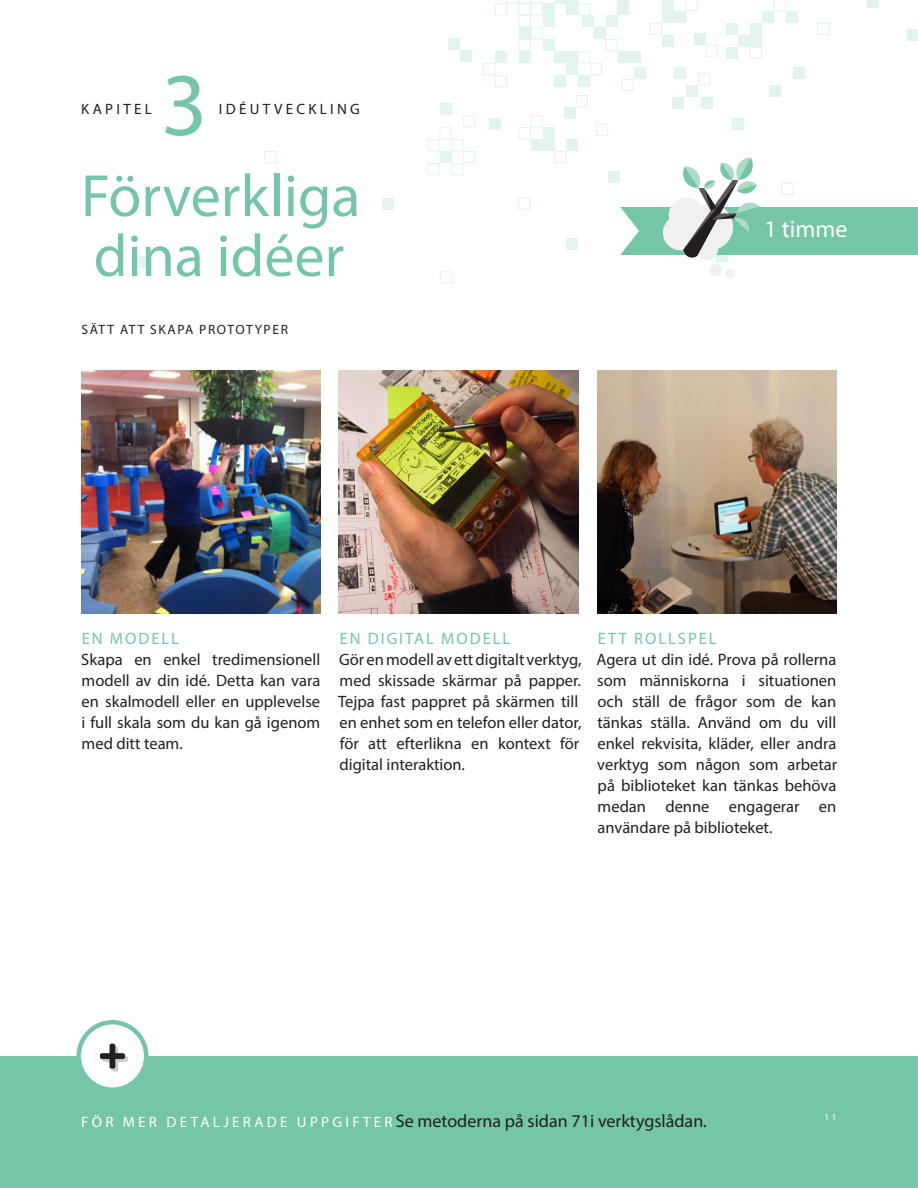
<style>
.page{position:relative;width:918px;height:1188px;background:#fff}
.page>*{position:absolute;margin:0;border:0;box-sizing:border-box;transform-origin:0 0}
.t1{font:90px "Myriad Pro";color:#74c6a5}
.Headline__Tier_2{font:60px/60px "Myriad Pro";color:#74c6a5}
.t2{font:24px "Myriad Pro";color:#fff}
.t3{font:18px "Myriad Pro";color:#231f20}
.Body__Normal_-_Tier{font:16.5px/21px "Myriad Pro";color:#231f20;text-align:justify}
.t4{font:16.5px "Myriad Pro";letter-spacing:.12em;color:#74c6a5}
.t5{font:15px "Myriad Pro";letter-spacing:.22em;color:#231f20}
.t6{font:13.5px "Myriad Pro";letter-spacing:.12em;color:#231f20}
.t7{font:9px "Myriad Pro";color:#fff}
.s1{font-size:15px;color:#fff}
</style>
<div class="page">
<div style="left:674px;top:11px;width:12px;height:12px;background:#e3f4ed"></div>
<div style="left:543px;top:127px;width:11px;height:12px;background:#e3f4ed"></div>
<div style="left:630px;top:51px;width:11px;height:12px;background:#e3f4ed"></div>
<div style="left:662px;top:35px;width:12px;height:12px;background:#e3f4ed"></div>
<div style="left:566px;top:139px;width:12px;height:12px;background:#e3f4ed"></div>
<div style="left:448px;top:38px;width:12px;height:12px;background:#e3f4ed"></div>
<div style="left:634px;top:67px;width:12px;height:12px;background:#e3f4ed"></div>
<div style="left:694px;top:33px;width:12px;height:12px;background:#e3f4ed"></div>
<div style="left:564px;top:107px;width:12px;height:12px;background:#e3f4ed"></div>
<div style="left:738px;top:35px;width:12px;height:12px;background:#e3f4ed"></div>
<div style="left:566px;top:63px;width:12px;height:12px;background:#e3f4ed"></div>
<div style="left:786px;top:11px;width:12px;height:12px;background:#e3f4ed"></div>
<div style="left:543px;top:15px;width:11px;height:12px;background:#e3f4ed"></div>
<div style="left:543px;top:3px;width:11px;height:12px;background:#e3f4ed"></div>
<div style="left:490px;top:118px;width:11px;height:12px;background:#e3f4ed"></div>
<div style="left:382px;top:198px;width:12px;height:12px;background:#e3f4ed"></div>
<div style="left:726px;top:47px;width:12px;height:12px;background:#e3f4ed"></div>
<div style="left:578px;top:75px;width:12px;height:12px;background:#e3f4ed"></div>
<div style="left:519px;top:27px;width:12px;height:12px;background:#e3f4ed"></div>
<svg style="left:554px;top:0;width:24px;height:3px"></svg>
<div style="left:566px;top:238px;width:12px;height:12px;background:#e3f4ed"></div>
<div style="left:594px;top:27px;width:12px;height:12px;background:#e3f4ed"></div>
<div style="left:750px;top:35px;width:12px;height:12px;background:#e3f4ed"></div>
<div style="left:566px;top:51px;width:12px;height:12px;background:#e3f4ed"></div>
<div style="left:617px;top:3px;width:12px;height:12px;background:#e3f4ed"></div>
<div style="left:566px;top:3px;width:12px;height:12px;background:#e3f4ed"></div>
<div style="left:582px;top:15px;width:12px;height:12px;background:#e3f4ed"></div>
<div style="left:662px;top:11px;width:12px;height:12px;background:#e3f4ed"></div>
<div style="left:543px;top:139px;width:11px;height:12px;background:#e3f4ed"></div>
<div style="left:618px;top:51px;width:12px;height:12px;background:#e3f4ed"></div>
<div style="left:606px;top:15px;width:12px;height:12px;background:#e3f4ed"></div>
<div style="left:750px;top:23px;width:12px;height:12px;background:#e3f4ed"></div>
<div style="left:554px;top:51px;width:12px;height:12px;background:#e3f4ed"></div>
<svg style="left:617px;top:0;width:12px;height:3px"></svg>
<div style="left:139px;top:256px;width:12px;height:12px;background:#e3f4ed"></div>
<div style="left:495px;top:51px;width:12px;height:12px;background:#e3f4ed"></div>
<div style="left:762px;top:11px;width:12px;height:12px;background:#e3f4ed"></div>
<div style="left:543px;top:39px;width:11px;height:12px;background:#e3f4ed"></div>
<div style="left:726px;top:23px;width:12px;height:12px;background:#e3f4ed"></div>
<div style="left:554px;top:75px;width:12px;height:12px;background:#e3f4ed"></div>
<div style="left:519px;top:51px;width:12px;height:12px;background:#e3f4ed"></div>
<div style="left:686px;top:85px;width:12px;height:12px;background:#e3f4ed"></div>
<div style="left:793px;top:67px;width:12px;height:12px;background:#e3f4ed"></div>
<div style="left:672px;top:97px;width:12px;height:12px;background:#e3f4ed"></div>
<div style="left:769px;top:85px;width:12px;height:12px;background:#e3f4ed"></div>
<div style="left:662px;top:0;width:12px;height:11px;background:#e3f4ed"></div>
<div style="left:531px;top:139px;width:12px;height:12px;background:#e3f4ed"></div>
<div style="left:608px;top:171px;width:12px;height:12px;background:#e3f4ed"></div>
<div style="left:701px;top:97px;width:12px;height:12px;background:#e3f4ed"></div>
<div style="left:440px;top:104px;width:12px;height:11px;background:#e3f4ed"></div>
<div style="left:460px;top:50px;width:12px;height:12px;background:#e3f4ed"></div>
<div style="left:732px;top:118px;width:12px;height:12px;background:#e3f4ed"></div>
<div style="left:716px;top:250px;width:12px;height:12px;background:#e3f4ed"></div>
<div style="left:674px;top:67px;width:12px;height:12px;background:#e3f4ed"></div>
<div style="left:867px;top:0;width:12px;height:7px;background:#e3f4ed"></div>
<div style="left:908px;top:29px;width:10px;height:12px;background:#e3f4ed"></div>
<div style="left:440px;top:151px;width:12px;height:12px;background:#e3f4ed"></div>
<div style="left:774px;top:0;width:12px;height:11px;border:1px solid #e3f4ed"></div>
<div style="left:531px;top:27px;width:12px;height:12px;border:1px solid #e3f4ed"></div>
<svg style="left:507px;top:0;width:36px;height:3px"></svg>
<div style="left:519px;top:3px;width:12px;height:12px;border:1px solid #e3f4ed"></div>
<div style="left:531px;top:3px;width:12px;height:12px;border:1px solid #e3f4ed"></div>
<div style="left:578px;top:3px;width:12px;height:12px;border:1px solid #e3f4ed"></div>
<div style="left:495px;top:3px;width:12px;height:12px;border:1px solid #e3f4ed"></div>
<div style="left:519px;top:15px;width:12px;height:12px;border:1px solid #e3f4ed"></div>
<div style="left:750px;top:47px;width:12px;height:12px;border:1px solid #e3f4ed"></div>
<div style="left:578px;top:51px;width:12px;height:12px;border:1px solid #e3f4ed"></div>
<div style="left:519px;top:39px;width:12px;height:12px;border:1px solid #e3f4ed"></div>
<div style="left:817px;top:23px;width:12px;height:12px;border:1px solid #e3f4ed"></div>
<div style="left:483px;top:63px;width:12px;height:12px;border:1px solid #e3f4ed"></div>
<div style="left:686px;top:0;width:12px;height:11px;border:1px solid #e3f4ed"></div>
<div style="left:531px;top:115px;width:12px;height:12px;border:1px solid #e3f4ed"></div>
<div style="left:596px;top:124px;width:12px;height:12px;border:1px solid #e3f4ed"></div>
<div style="left:519px;top:127px;width:12px;height:12px;border:1px solid #e3f4ed"></div>
<div style="left:428px;top:163px;width:12px;height:12px;border:1px solid #e3f4ed"></div>
<div style="left:428px;top:139px;width:12px;height:12px;border:1px solid #e3f4ed"></div>
<div style="left:440px;top:127px;width:12px;height:12px;border:1px solid #e3f4ed"></div>
<div style="left:452px;top:139px;width:11px;height:12px;border:1px solid #e3f4ed"></div>
<div style="left:463px;top:151px;width:12px;height:12px;border:1px solid #e3f4ed"></div>
<div style="left:495px;top:75px;width:12px;height:12px;border:1px solid #e3f4ed"></div>
<div style="left:698px;top:73px;width:12px;height:12px;border:1px solid #e3f4ed"></div>
<div style="left:706px;top:45px;width:12px;height:11px;border:1px solid #e3f4ed"></div>
<div style="left:576px;top:95px;width:12px;height:12px;border:1px solid #e3f4ed"></div>
<div style="left:463px;top:115px;width:12px;height:12px;border:1px solid #e3f4ed"></div>
<div style="left:452px;top:163px;width:11px;height:12px;border:1px solid #e3f4ed"></div>
<div style="left:650px;top:23px;width:12px;height:12px;border:1px solid #e3f4ed"></div>
<div style="left:554px;top:151px;width:12px;height:12px;border:1px solid #e3f4ed"></div>
<div style="left:606px;top:39px;width:12px;height:12px;border:1px solid #e3f4ed"></div>
<div style="left:590px;top:63px;width:12px;height:12px;border:1px solid #e3f4ed"></div>
<div style="left:622px;top:79px;width:12px;height:12px;border:1px solid #e3f4ed"></div>
<div style="left:518px;top:198px;width:12px;height:12px;border:1px solid #e3f4ed"></div>
<div style="left:440px;top:271px;width:12px;height:12px;border:1px solid #e3f4ed"></div>
<div style="left:264px;top:151px;width:12px;height:12px;border:1px solid #e3f4ed"></div>
<div style="left:0;top:1056px;width:918px;height:132px;background:#74c6a5"></div>
<div style="left:79px;top:1022px;width:67px;height:68px;background:#fff;border-radius:50%"></div>
<div style="left:76px;top:1020px;width:72px;height:72px;border:4px solid #74c6a5;border-radius:50%"></div>
<svg style="left:100px;top:1044px;width:28px;height:27px"></svg>
<img style="left:81px;top:371px;width:240px;height:243px">
<img style="left:339px;top:371px;width:240px;height:243px">
<img style="left:597px;top:371px;width:240px;height:243px">
<div style="left:726px;top:269px;width:9px;height:9px;background:#eff1f0;border-radius:50%"></div>
<div style="left:709px;top:264px;width:12px;height:12px;background:#eff1f0;border-radius:50%"></div>
<svg style="left:620px;top:157px;width:298px;height:103px"></svg>
<p class="t5" style="left:81px;top:100px;width:72px">KAPITEL</p>
<p class="t1" style="left:161px;top:49px;width:48px">3</p>
<p class="t5" style="left:219px;top:100px;width:143px">IDÉUTVECKLING</p>
<p class="Headline__Tier_2" style="left:81px;top:165px;width:281px">Förverkliga dina idéer</p>
<p class="t6" style="left:82px;top:321px;width:208px">SÄTT ATT SKAPA PROTOTYPER</p>
<p class="t2" style="left:765px;top:214px;width:85px">1 timme</p>
<p class="t4" style="left:82px;top:628px;width:99px">EN MODELL</p>
<p class="Body__Normal_-_Tier" style="left:81px;top:649px;width:241px">Skapa en enkel tredimensionell modell av din idé. Detta kan vara en skalmodell eller en upplevelse i full skala som du kan gå igenom med ditt team.</p>
<p class="t4" style="left:340px;top:628px;width:172px">EN DIGITAL MODELL</p>
<p class="Body__Normal_-_Tier" style="left:338px;top:649px;width:245px;text-align:left">Gör en modell av ett digitalt verktyg, med skissade skärmar på papper.<br>Tejpa fast pappret på skärmen till en enhet som en telefon eller dator, för att efterlikna en kontext för digital interaktion.</p>
<p class="t4" style="left:598px;top:628px;width:121px">ETT ROLLSPEL</p>
<p class="Body__Normal_-_Tier" style="left:596px;top:649px;width:242px">Agera ut din idé. Prova på rollerna som människorna i situationen och ställ de frågor som de kan tänkas ställa. Använd om du vill enkel rekvisita, kläder, eller andra verktyg som någon som arbetar på biblioteket kan tänkas behöva medan denne engagerar en användare på biblioteket.</p>
<p class="t3" style="left:81px;top:1109px;width:627px"><span class="s1">F Ö R M E R D E TA L J E R A D E U P P G I F T E R</span> Se metoderna på sidan 71i verktygslådan.</p>
<p class="t7" style="left:824px;top:1111px;width:13px">1 1</p>
</div>
